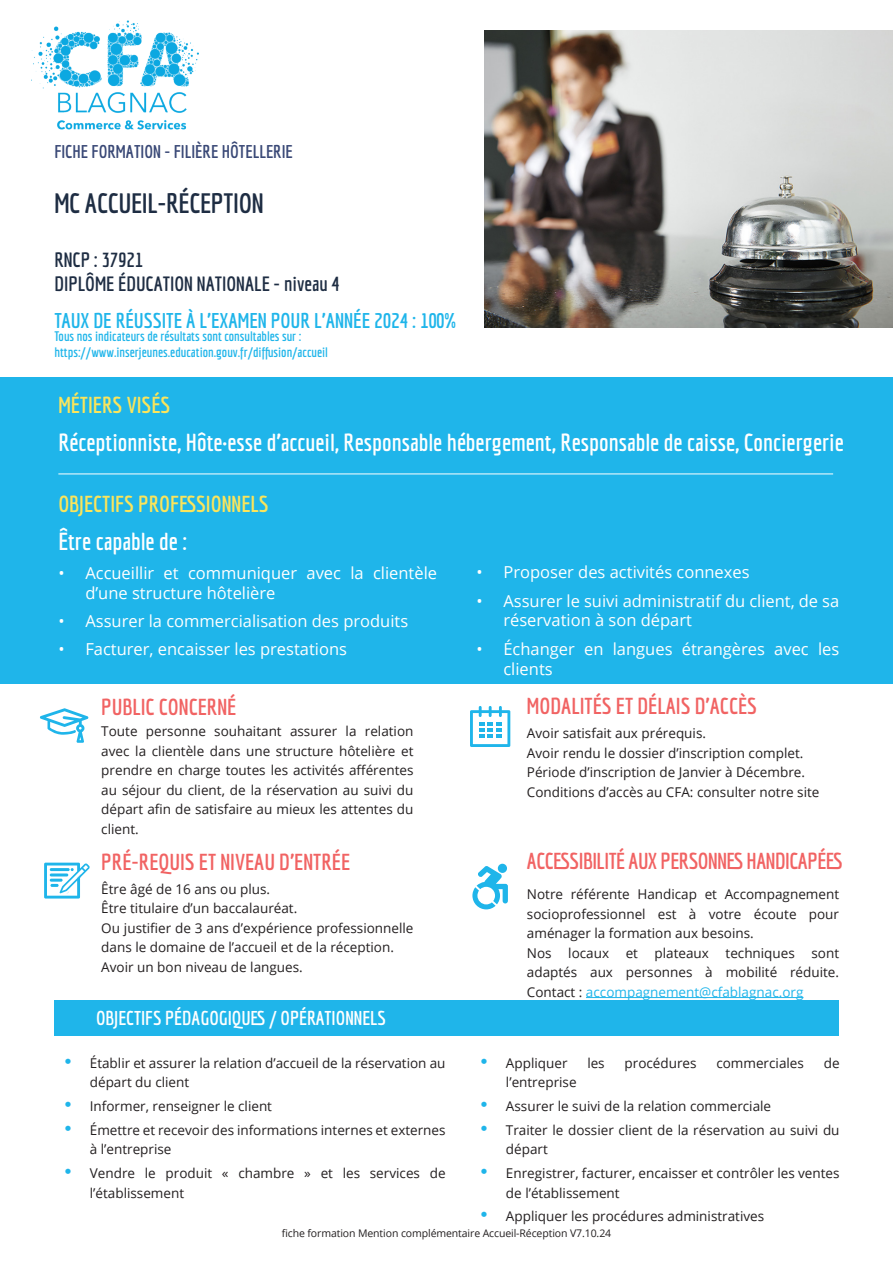
<style>
.page{position:relative;width:893px;height:1263px;background:#fff}
.page>*{position:absolute;margin:0;border:0;box-sizing:border-box;transform-origin:0 0}
.t1{font:700 27.3px "Economica";letter-spacing:-.01em;color:#1e2d43}
.t2{font:700 24px "Economica";color:#fff}
.t3{font:700 22.5px "Economica";color:#f16363}
.t4{font:700 22.5px "Economica";letter-spacing:-.02em;color:#f16363}
.t5{font:700 22.5px "Economica";color:#fbe55b}
.t6{font:700 20.85px "Economica";color:#1fb5ea}
.t7{font:700 20.1px "Economica";color:#1e2d43}
.t8{font:700 19.5px "Economica";color:#fff}
.t9{font:700 18px "Economica";color:#394876}
.t10{font:16.5px/19.8px "Open Sans";color:#fff}
.t11{font:13.5px/19.5px "Open Sans";color:#231f20}
.t12{font:700 13.5px "Economica";color:#1fb5ea}
.t13{font:10.5px "Open Sans";letter-spacing:-.01em;color:#231f20}
.s1{font-family:"Futura";font-weight:700;font-size:18px;color:#1fb5ea}
.s2{color:#1fb5ea}
</style>
<div class="page">
<img style="left:485px;top:31px;width:408px;height:297px">
<div style="left:0;top:378px;width:893px;height:306px;background:#1fb5ea"></div>
<div style="left:54px;top:1000px;width:785px;height:36px;background:#1fb5ea"></div>
<img style="left:32px;top:20px;width:167px;height:110px">
<svg style="left:40px;top:708px;width:48px;height:35px"></svg>
<svg style="left:470px;top:706px;width:40px;height:41px"></svg>
<div style="left:498px;top:864px;width:9px;height:9px;background:#1fb5ea;border-radius:50%"></div>
<svg style="left:472px;top:866px;width:36px;height:43px"></svg>
<svg style="left:44px;top:863px;width:46px;height:35px"></svg>
<hr style="left:58px;top:473px;width:775px;height:1px;background:#fff">
<hr style="left:586px;top:997px;width:217px;height:1px;background:#1fb5ea">
<p class="t9" style="left:54px;top:141px;width:240px">FICHE FORMATION - FILIÈRE HÔTELLERIE</p>
<p class="t1" style="left:54px;top:188px;width:211px">MC ACCUEIL-RÉCEPTION</p>
<p class="t7" style="left:54px;top:248px;width:90px">RNCP : 37921</p>
<p class="t7" style="left:54px;top:272px;width:287px">DIPLÔME ÉDUCATION NATIONALE - niveau 4</p>
<p class="t6" style="left:54px;top:309px;width:404px">TAUX DE RÉUSSITE À L’EXAMEN POUR L’ANNÉE 2024 : 100%</p>
<p class="t12" style="left:54px;top:328px;width:249px">Tous nos indicateurs de résultats sont consultables sur :</p>
<p class="t12" style="left:54px;top:345px;width:275px">https://www.inserjeunes.education.gouv.fr/diffusion/accueil</p>
<p class="t5" style="left:58px;top:391px;width:113px">MÉTIERS VISÉS</p>
<p class="t2" style="left:58px;top:428px;width:787px">Réceptionniste, Hôte·esse d’accueil, Responsable hébergement, Responsable de caisse, Conciergerie</p>
<p class="t5" style="left:58px;top:491px;width:212px">OBJECTIFS PROFESSIONNELS</p>
<p class="t2" style="left:58px;top:528px;width:130px">Être capable de :</p>
<p class="t10" style="left:85px;top:562px;width:353px;text-indent:-27px">• Accueillir et communiquer avec la clientèle d’une structure hôtelière</p>
<p class="t10" style="left:58px;top:611px;width:351px">• Assurer la commercialisation des produits</p>
<p class="t10" style="left:58px;top:639px;width:290px">• Facturer, encaisser les prestations</p>
<p class="t3" style="left:101px;top:694px;width:136px">PUBLIC CONCERNÉ</p>
<p class="t3" style="left:527px;top:693px;width:231px">MODALITÉS ET DÉLAIS D’ACCÈS</p>
<p class="t10" style="left:476px;top:562px;width:275px">• Proposer des activités connexes</p>
<p class="t10" style="left:503px;top:590px;width:337px;text-indent:-27px">• Assurer le suivi administratif du client, de sa réservation à son départ</p>
<p class="t10" style="left:503px;top:638px;width:337px;text-indent:-27px">• Échanger en langues étrangères avec les clients</p>
<p class="t11" style="left:101px;top:721px;width:314px;text-align:justify">Toute personne souhaitant assurer la relation avec la clientèle dans une structure hôtelière et prendre en charge toutes les activités afférentes au séjour du client, de la réservation au suivi du départ afin de satisfaire au mieux les attentes du client.</p>
<p class="t11" style="left:527px;top:723px;width:181px">Avoir satisfait aux prérequis.</p>
<p class="t11" style="left:527px;top:743px;width:278px">Avoir rendu le dossier d’inscription complet.</p>
<p class="t11" style="left:527px;top:762px;width:280px">Période d’inscription de Janvier à Décembre.</p>
<p class="t11" style="left:527px;top:782px;width:294px">Conditions d’accès au CFA: consulter notre site</p>
<p class="t3" style="left:101px;top:848px;width:250px">PRÉ-REQUIS ET NIVEAU D’ENTRÉE</p>
<p class="t4" style="left:527px;top:848px;width:317px">ACCESSIBILITÉ AUX PERSONNES HANDICAPÉES</p>
<p class="t11" style="left:101px;top:879px;width:170px">Être âgé de 16 ans ou plus.</p>
<p class="t11" style="left:101px;top:898px;width:197px">Être titulaire d’un baccalauréat.</p>
<p class="t11" style="left:101px;top:918px;width:314px">Ou justifier de 3 ans d’expérience professionnelle dans le domaine de l’accueil et de la réception.</p>
<p class="t11" style="left:101px;top:957px;width:203px">Avoir un bon niveau de langues.</p>
<p class="t8" style="left:96px;top:1006px;width:291px">OBJECTIFS PÉDAGOGIQUES / OPÉRATIONNELS</p>
<p class="t11" style="left:90px;top:1053px;width:357px;text-indent:-27px"><span class="s1">•</span> Établir et assurer la relation d’accueil de la réservation au départ du client</p>
<p class="t11" style="left:63px;top:1096px;width:211px"><span class="s1">•</span> Informer, renseigner le client</p>
<p class="t11" style="left:90px;top:1120px;width:357px;text-indent:-27px"><span class="s1">•</span> Émettre et recevoir des informations internes et externes à l’entreprise</p>
<p class="t11" style="left:90px;top:1163px;width:357px;text-indent:-27px"><span class="s1">•</span> Vendre le produit « chambre » et les services de l’établissement</p>
<p class="t11" style="left:527px;top:884px;width:314px;text-align:justify">Notre référente Handicap et Accompagnement socioprofessionnel est à votre écoute pour aménager la formation aux besoins.</p>
<p class="t11" style="left:527px;top:942px;width:314px;text-align:justify">Nos locaux et plateaux techniques sont adaptés aux personnes à mobilité réduite.<br>Contact : <span class="s2">accompagnement@cfablagnac.org</span></p>
<p class="t11" style="left:479px;top:1053px;width:90px"><span class="s1">•</span> Appliquer</p>
<p class="t11" style="left:587px;top:1053px;width:19px">les</p>
<p class="t11" style="left:625px;top:1053px;width:74px">procédures</p>
<p class="t11" style="left:716px;top:1053px;width:89px">commerciales</p>
<p class="t11" style="left:824px;top:1053px;width:17px">de</p>
<p class="t11" style="left:506px;top:1072px;width:72px">l’entreprise</p>
<p class="t11" style="left:479px;top:1096px;width:294px"><span class="s1">•</span> Assurer le suivi de la relation commerciale</p>
<p class="t11" style="left:506px;top:1120px;width:335px;text-indent:-27px"><span class="s1">•</span> Traiter le dossier client de la réservation au suivi du départ</p>
<p class="t11" style="left:506px;top:1163px;width:335px;text-indent:-27px"><span class="s1">•</span> Enregistrer, facturer, encaisser et contrôler les ventes de l’établissement</p>
<p class="t11" style="left:479px;top:1206px;width:287px"><span class="s1">•</span> Appliquer les procédures administratives</p>
<p class="t13" style="left:282px;top:1225px;width:331px">fiche formation Mention complémentaire Accueil-Réception V7.10.24</p>
</div>
